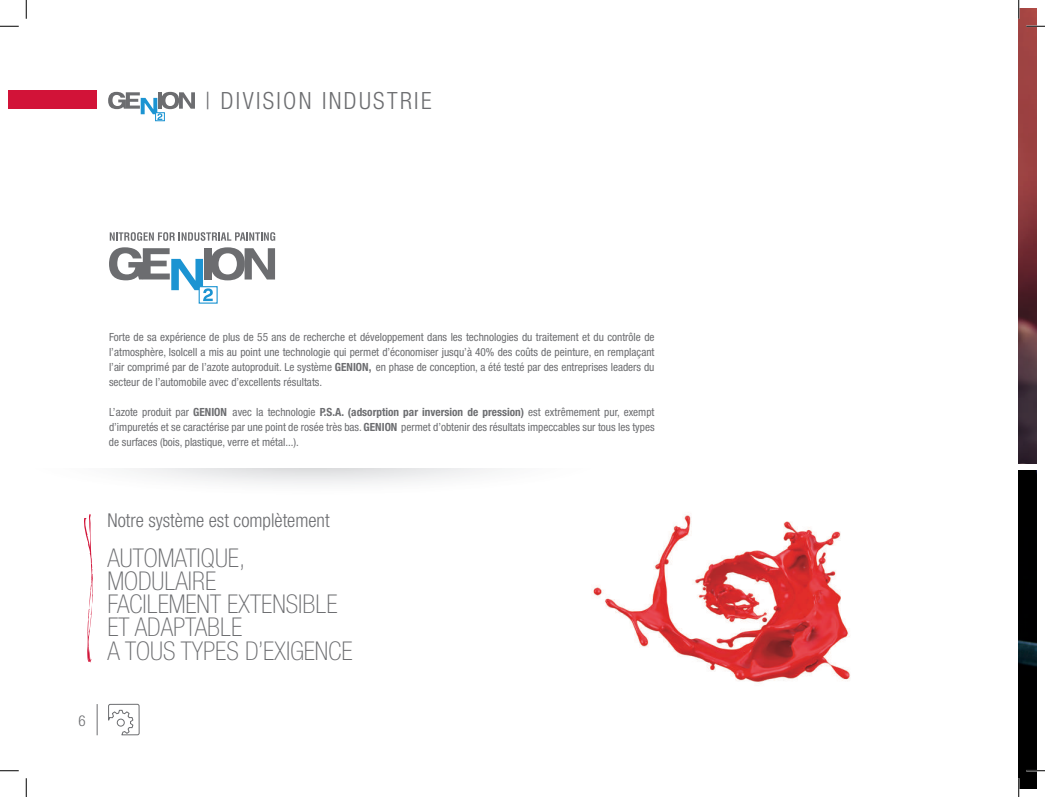
<style>
.page{position:relative;width:1045px;height:797px;background:#fff}
.page>*{position:absolute;margin:0;border:0;box-sizing:border-box;transform-origin:0 0}
.t1{font:100 condensed 25.88px/23.1px "Helvetica Neue";color:#6c6d70}
.t2{font:300 condensed 23.75px "Helvetica Neue";letter-spacing:.1em;color:#6c6d70}
.t3{font:300 condensed 19.12px "Helvetica Neue";color:#6c6d70}
.t4{font:300 condensed 15px "Helvetica Neue";color:#6c6d70}
.t5{font:condensed 11.25px/15px "Helvetica Neue";color:#6c6d70;text-align:justify}
.s1{font-weight:700}
</style>
<div class="page">
<img style="left:1018px;top:9px;width:18px;height:454px">
<hr style="left:97px;top:704px;width:1px;height:31px;background:#6c6d70">
<svg style="left:108px;top:703px;width:32px;height:33px"></svg>
<div style="left:9px;top:91px;width:88px;height:18px;background:#d21338"></div>
<img style="left:1018px;top:470px;width:18px;height:318px">
<svg style="left:84px;top:514px;width:9px;height:148px"></svg>
<img style="left:593px;top:512px;width:258px;height:171px">
<svg style="left:199px;top:301px;width:19px;height:3px"></svg>
<svg style="left:109px;top:247px;width:166px;height:54px"></svg>
<svg style="left:110px;top:232px;width:165px;height:9px"></svg>
<svg style="left:108px;top:92px;width:87px;height:28px"></svg>
<svg style="left:0;top:25px;width:19px;height:2px"></svg>
<svg style="left:1026px;top:25px;width:19px;height:2px"></svg>
<svg style="left:0;top:770px;width:19px;height:1px"></svg>
<svg style="left:1026px;top:770px;width:19px;height:1px"></svg>
<svg style="left:25px;top:0;width:2px;height:19px"></svg>
<svg style="left:25px;top:778px;width:2px;height:19px"></svg>
<svg style="left:1018px;top:0;width:1px;height:19px"></svg>
<svg style="left:1018px;top:778px;width:1px;height:19px"></svg>
<h2 class="t2" style="left:205px;top:86px;width:228px">| DIVISION INDUSTRIE</h2>
<p class="t5" style="left:109px;top:330px;width:547px">Forte de sa expérience de plus de 55 ans de recherche et développement dans les technologies du traitement et du contrôle de l’atmosphère, Isolcell a mis au point une technologie qui permet d’économiser jusqu’à 40% des coûts de peinture, en remplaçant l’air comprimé par de l’azote autoproduit. Le système <span class="s1">GENION,</span> en phase de conception, a été testé par des entreprises leaders du secteur de l’automobile avec d’excellents résultats.</p>
<p class="t5" style="left:109px;top:405px;width:547px">L’azote produit par <span class="s1">GENION</span> avec la technologie <span class="s1">P.S.A. (adsorption par inversion de pression)</span> est extrêmement pur, exempt d’impuretés et se caractérise par une point de rosée très bas. <span class="s1">GENION</span> permet d’obtenir des résultats impeccables sur tous les types de surfaces (bois, plastique, verre et métal...).</p>
<h3 class="t4" style="left:79px;top:711px;width:9px">6</h3>
<h3 class="t3" style="left:107px;top:509px;width:224px">Notre système est complètement</h3>
<h1 class="t1" style="left:107px;top:546px;width:246px">AUTOMATIQUE,<br>MODULAIRE<br>FACILEMENT EXTENSIBLE<br>ET ADAPTABLE<br>A TOUS TYPES D’EXIGENCE</h1>
</div>
